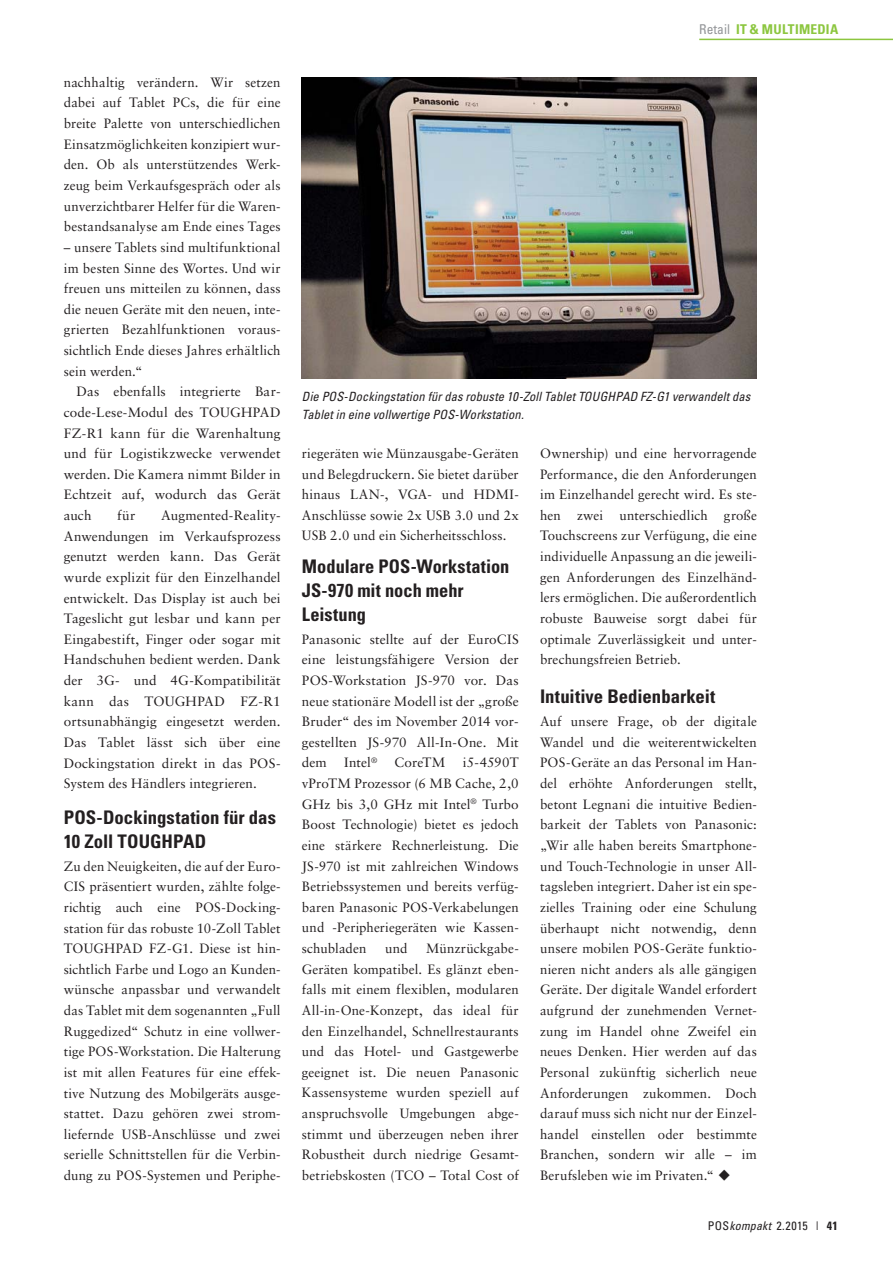
<style>
.page{position:relative;width:893px;height:1263px;background:#fff}
.page>*{position:absolute;margin:0;border:0;box-sizing:border-box;transform-origin:0 0}
.t1{font:700 condensed 18.75px/24px "Univers";color:#231f20}
.t2{font:13.5px/20.7px "Sabon LT Std";letter-spacing:.01em;color:#231f20;text-align:justify}
.t3{font:700 condensed 13.5px "Univers";letter-spacing:.02em;color:#8cc63f}
.t4{font:italic condensed 12.75px/18px "Univers";letter-spacing:.01em;color:#231f20}
.t5{font:condensed 12px "Univers";letter-spacing:.035em;color:#231f20}
.s1{font-weight:400;color:#939598}
.s2{font-style:italic}
.s3{font-weight:700}
</style>
<div class="page">
<hr style="left:699px;top:39px;width:194px;height:1px;background:#8cc63f">
<img style="left:302px;top:78px;width:455px;height:301px">
<p class="t2" style="left:64px;top:73px;width:218px">nachhaltig verändern. Wir setzen dabei auf Tablet PCs, die für eine breite Palette von unterschiedlichen Einsatzmöglichkeiten konzipiert wur&shy;den. Ob als unterstützendes Werk&shy;zeug beim Verkaufsgespräch oder als unverzichtbarer Helfer für die Waren&shy;bestandsanalyse am Ende eines Tages</p>
<p class="t2" style="left:64px;top:238px;width:218px">– unsere Tablets sind multifunktional im besten Sinne des Wortes. Und wir freuen uns mitteilen zu können, dass die neuen Geräte mit den neuen, inte&shy;grierten Bezahlfunktionen voraus&shy;sichtlich Ende dieses Jahres erhältlich sein werden.“</p>
<p class="t2" style="left:64px;top:382px;width:218px;text-indent:13px">Das ebenfalls integrierte Bar&shy;code-Lese-Modul des TOUGHPAD FZ-R1 kann für die Warenhaltung und für Logistikzwecke verwendet werden. Die Kamera nimmt Bilder in Echtzeit auf, wodurch das Gerät auch</p>
<p class="t2" style="left:64px;top:506px;width:218px;text-indent:97px">Augmented-Reality-Anwendungen im Verkaufsprozess genutzt werden kann. Das Gerät wurde explizit für den Einzelhandel entwickelt. Das Display ist auch bei Tageslicht gut lesbar und kann per Eingabestift, Finger oder sogar mit Handschuhen bedient werden. Dank der 3G- und 4G-Kompatibilität kann das TOUGHPAD FZ-R1 ortsunabhängig eingesetzt werden.<br>Das Tablet lässt sich über eine Dockingstation direkt in das POS-System des Händlers integrieren.</p>
<h1 class="t1" style="left:64px;top:807px;width:214px">POS-Dockingstation für das<br>10 Zoll TOUGHPAD</h1>
<p class="t2" style="left:64px;top:856px;width:218px">Zu den Neuigkeiten, die auf der Euro-CIS präsentiert wurden, zählte folge&shy;richtig auch eine POS-Docking&shy;station für das robuste 10-Zoll Tablet TOUGHPAD FZ-G1. Diese ist hin&shy;sichtlich Farbe und Logo an Kunden&shy;wünsche anpassbar und verwandelt das Tablet mit dem sogenannten „Full Ruggedized“ Schutz in eine vollwer&shy;tige POS-Workstation. Die Halterung ist mit allen Features für eine effek&shy;tive Nutzung des Mobilgeräts ausge&shy;stattet. Dazu gehören zwei strom&shy;liefernde USB-Anschlüsse und zwei serielle Schnittstellen für die Verbin&shy;dung zu POS-Systemen und Periphe-</p>
<p class="t2" style="left:117px;top:506px;width:20px">für</p>
<p class="t3" style="left:699px;top:25px;width:141px"><span class="s1">Retail</span> IT &amp; MULTIMEDIA</p>
<p class="t4" style="left:302px;top:388px;width:450px">Die POS-Dockingstation für das robuste 10-Zoll Tablet TOUGHPAD FZ-G1 verwandelt das<br>Tablet in eine vollwertige POS-Workstation.</p>
<p class="t2" style="left:302px;top:444px;width:218px">riegeräten wie Münzausgabe-Geräten und Belegdruckern. Sie bietet darüber hinaus LAN-, VGA- und HDMI-Anschlüsse sowie 2x USB 3.0 und 2x USB 2.0 und ein Sicherheitsschloss.</p>
<h1 class="t1" style="left:302px;top:556px;width:209px">Modulare POS-Workstation<br>JS-970 mit noch mehr<br>Leistung</h1>
<p class="t2" style="left:302px;top:629px;width:218px">Panasonic stellte auf der EuroCIS eine leistungsfähigere Version der POS-Workstation JS-970 vor. Das neue stationäre Modell ist der „große Bruder“ des im November 2014 vor&shy;gestellten JS-970 All-In-One. Mit dem</p>
<p class="t2" style="left:344px;top:753px;width:35px">Intel<sup>®</sup></p>
<p class="t2" style="left:395px;top:753px;width:52px">CoreTM</p>
<p class="t2" style="left:302px;top:753px;width:218px;text-indent:161px">i5-4590T vProTM Prozessor (6 MB Cache, 2,0<br>GHz bis 3,0 GHz mit Intel<sup>®</sup> Turbo Boost Technologie) bietet es jedoch eine stärkere Rechnerleistung. Die JS-970 ist mit zahlreichen Windows Betriebssystemen und bereits verfüg&shy;baren Panasonic POS-Verkabelungen und -Peripheriegeräten wie Kassen&shy;schubladen</p>
<p class="t2" style="left:302px;top:939px;width:218px;text-indent:124px">Münzrückgabe-Geräten kompatibel. Es glänzt eben&shy;falls mit einem flexiblen, modularen All-in-One-Konzept, das ideal für den Einzelhandel, Schnellrestaurants und das Hotel- und Gastgewerbe geeignet ist. Die neuen Panasonic Kassensysteme wurden speziell auf anspruchsvolle Umgebungen abge&shy;stimmt und überzeugen neben ihrer Robustheit durch niedrige Gesamt&shy;betriebskosten (TCO – Total Cost of</p>
<p class="t2" style="left:385px;top:939px;width:24px">und</p>
<p class="t2" style="left:540px;top:444px;width:218px">Ownership) und eine hervorragende Performance, die den Anforderungen im Einzelhandel gerecht wird. Es ste&shy;hen zwei unterschiedlich große Touchscreens zur Verfügung, die eine individuelle Anpassung an die jeweili&shy;gen Anforderungen des Einzelhänd&shy;lers ermöglichen. Die außerordentlich robuste Bauweise sorgt dabei für optimale Zuverlässigkeit und unter&shy;brechungsfreien Betrieb.</p>
<h1 class="t1" style="left:540px;top:687px;width:177px">Intuitive Bedienbarkeit</h1>
<p class="t2" style="left:540px;top:712px;width:218px">Auf unsere Frage, ob der digitale Wandel und die weiterentwickelten POS-Geräte an das Personal im Han&shy;del erhöhte Anforderungen stellt, betont Legnani die intuitive Bedien&shy;barkeit der Tablets von Panasonic: „Wir alle haben bereits Smartphone&shy;und Touch-Technologie in unser All&shy;tagsleben integriert. Daher ist ein spe&shy;zielles Training oder eine Schulung überhaupt nicht notwendig, denn unsere mobilen POS-Geräte funktio&shy;nieren nicht anders als alle gängigen Geräte. Der digitale Wandel erfordert aufgrund der zunehmenden Vernet&shy;zung im Handel ohne Zweifel ein neues Denken. Hier werden auf das Personal zukünftig sicherlich neue Anforderungen zukommen. Doch darauf muss sich nicht nur der Einzel&shy;handel einstellen oder bestimmte Branchen, sondern wir alle – im Berufsleben wie im Privaten.“ ◆</p>
<p class="t5" style="left:708px;top:1221px;width:131px">POS<span class="s2">kompakt</span> 2.2015 | <span class="s3">41</span></p>
</div>
